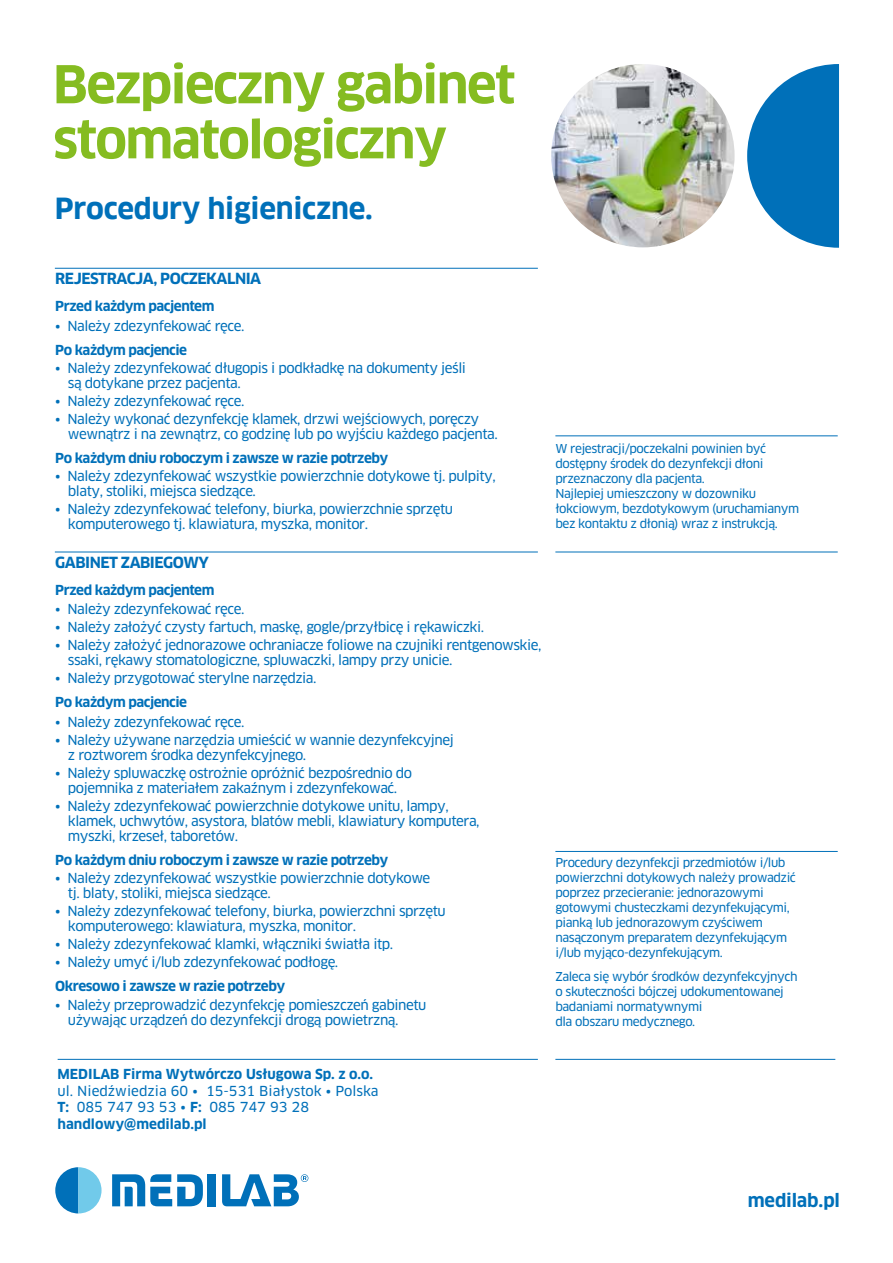
<style>
.page{position:relative;width:893px;height:1263px;background:#fff}
.page>*{position:absolute;margin:0;border:0;box-sizing:border-box;transform-origin:0 0}
.t1{font:700 50.85px/55.1px "Clan Pro";letter-spacing:-.035em;color:#85bc21}
.t2{font:700 28.5px "Clan Pro";letter-spacing:-.01em;color:#0070b9}
.t3{font:700 18px "Clan Pro";letter-spacing:-.005em;color:#0070b9}
.t4{font:700 15px "Clan Pro";letter-spacing:-.035em;color:#0070b9}
.t5{font:13.5px/15px "Clan Pro News";letter-spacing:-.035em;color:#0070b9}
.t6{font:700 13.5px "Clan Pro";letter-spacing:-.035em;color:#0070b9}
.t7{font:13.5px/16.5px "Clan Pro News";color:#0070b9}
.t8{font:700 13.5px "Clan Pro";color:#0070b9}
.t9{font:12px/15px "Clan Pro News";letter-spacing:-.035em;color:#0070b9}
.s1{font-family:"Clan Pro";font-weight:700}
</style>
<div class="page">
<svg style="left:55px;top:1167px;width:47px;height:46px"></svg>
<svg style="left:112px;top:1174px;width:91px;height:32px"></svg>
<div style="left:208px;top:1174px;width:8px;height:32px;background:#0070b9"></div>
<svg style="left:222px;top:1174px;width:86px;height:32px"></svg>
<hr style="left:58px;top:1059px;width:480px;height:1px;background:#0070b9">
<hr style="left:555px;top:1059px;width:280px;height:1px;background:#0070b9">
<hr style="left:55px;top:268px;width:483px;height:1px;background:#0070b9">
<hr style="left:55px;top:552px;width:483px;height:1px;background:#0070b9">
<hr style="left:555px;top:435px;width:283px;height:1px;background:#0070b9">
<hr style="left:555px;top:851px;width:283px;height:1px;background:#0070b9">
<hr style="left:555px;top:552px;width:283px;height:1px;background:#0070b9">
<img style="left:551px;top:64px;width:184px;height:183px;border-radius:92px">
<svg style="left:747px;top:64px;width:92px;height:184px"></svg>
<h1 class="t1" style="left:53px;top:58px;width:464px">Bezpieczny gabinet stomatologiczny</h1>
<h2 class="t2" style="left:55px;top:192px;width:319px">Procedury higieniczne.</h2>
<p class="t4" style="left:55px;top:270px;width:207px">REJESTRACJA, POCZEKALNIA</p>
<p class="t6" style="left:55px;top:299px;width:161px">Przed każdym pacjentem</p>
<p class="t5" style="left:55px;top:318px;width:191px">• Należy zdezynfekować ręce.</p>
<p class="t6" style="left:55px;top:342px;width:133px">Po każdym pacjencie</p>
<p class="t5" style="left:68px;top:360px;width:400px;text-indent:-13px">• Należy zdezynfekować długopis i podkładkę na dokumenty jeśli są dotykane przez pacjenta.</p>
<p class="t5" style="left:55px;top:393px;width:191px">• Należy zdezynfekować ręce.</p>
<p class="t5" style="left:68px;top:411px;width:431px;text-indent:-13px">• Należy wykonać dezynfekcję klamek, drzwi wejściowych, poręczy wewnątrz i na zewnątrz, co godzinę lub po wyjściu każdego pacjenta.</p>
<p class="t6" style="left:55px;top:450px;width:335px">Po każdym dniu roboczym i zawsze w razie potrzeby</p>
<p class="t5" style="left:68px;top:468px;width:429px;text-indent:-13px">• Należy zdezynfekować wszystkie powierzchnie dotykowe tj. pulpity, blaty, stoliki, miejsca siedzące.</p>
<p class="t5" style="left:68px;top:501px;width:387px;text-indent:-13px">• Należy zdezynfekować telefony, biurka, powierzchnie sprzętu komputerowego tj. klawiatura, myszka, monitor.</p>
<p class="t4" style="left:55px;top:554px;width:155px">GABINET ZABIEGOWY</p>
<p class="t6" style="left:55px;top:582px;width:161px">Przed każdym pacjentem</p>
<p class="t5" style="left:55px;top:602px;width:191px">• Należy zdezynfekować ręce.</p>
<p class="t5" style="left:55px;top:620px;width:430px">• Należy założyć czysty fartuch, maskę, gogle/przyłbicę i rękawiczki.</p>
<p class="t5" style="left:68px;top:638px;width:475px;text-indent:-13px">• Należy założyć jednorazowe ochraniacze foliowe na czujniki rentgenowskie, ssaki, rękawy stomatologiczne, spluwaczki, lampy przy unicie.</p>
<p class="t5" style="left:55px;top:671px;width:263px">• Należy przygotować sterylne narzędzia.</p>
<p class="t6" style="left:55px;top:695px;width:133px">Po każdym pacjencie</p>
<p class="t5" style="left:55px;top:714px;width:191px">• Należy zdezynfekować ręce.</p>
<p class="t5" style="left:68px;top:732px;width:387px;text-indent:-13px">• Należy używane narzędzia umieścić w wannie dezynfekcyjnej z roztworem środka dezynfekcyjnego.</p>
<p class="t5" style="left:55px;top:765px;width:358px;text-align:center">• Należy spluwaczkę ostrożnie opróżnić bezpośrednio do pojemnika z materiałem zakaźnym i zdezynfekować.</p>
<p class="t5" style="left:68px;top:798px;width:413px;text-indent:-13px">• Należy zdezynfekować powierzchnie dotykowe unitu, lampy, klamek, uchwytów, asystora, blatów mebli, klawiatury komputera, myszki, krzeseł, taboretów.</p>
<p class="t6" style="left:55px;top:852px;width:335px">Po każdym dniu roboczym i zawsze w razie potrzeby</p>
<p class="t5" style="left:68px;top:870px;width:364px;text-indent:-13px">• Należy zdezynfekować wszystkie powierzchnie dotykowe tj. blaty, stoliki, miejsca siedzące.</p>
<p class="t5" style="left:68px;top:903px;width:379px;text-indent:-13px">• Należy zdezynfekować telefony, biurka, powierzchni sprzętu komputerowego: klawiatura, myszka, monitor.</p>
<p class="t5" style="left:55px;top:936px;width:339px">• Należy zdezynfekować klamki, włączniki światła itp.</p>
<p class="t5" style="left:55px;top:954px;width:285px">• Należy umyć i/lub zdezynfekować podłogę.</p>
<p class="t6" style="left:55px;top:978px;width:231px">Okresowo i zawsze w razie potrzeby</p>
<p class="t5" style="left:68px;top:998px;width:360px;text-indent:-13px">• Należy przeprowadzić dezynfekcję pomieszczeń gabinetu używając urządzeń do dezynfekcji drogą powietrzną.</p>
<p class="t9" style="left:555px;top:441px;width:245px">W rejestracji/poczekalni powinien być dostępny środek do dezynfekcji dłoni przeznaczony dla pacjenta.<br>Najlepiej umieszczony w dozowniku łokciowym, bezdotykowym (uruchamianym bez kontaktu z dłonią) wraz z instrukcją.</p>
<p class="t9" style="left:555px;top:855px;width:242px">Procedury dezynfekcji przedmiotów i/lub powierzchni dotykowych należy prowadzić poprzez przecieranie: jednorazowymi gotowymi chusteczkami dezynfekującymi, pianką lub jednorazowym czyściwem nasączonym preparatem dezynfekującym i/lub myjąco-dezynfekującym.</p>
<p class="t9" style="left:555px;top:969px;width:244px">Zaleca się wybór środków dezynfekcyjnych o skuteczności bójczej udokumentowanej badaniami normatywnymi<br>dla obszaru medycznego.</p>
<p class="t8" style="left:57px;top:1066px;width:317px">MEDILAB Firma Wytwórczo Usługowa Sp. z o.o.</p>
<p class="t7" style="left:57px;top:1082px;width:323px">ul. Niedźwiedzia 60 • 15-531 Białystok • Polska<br><span class="s1">T:</span> 085 747 93 53 • <span class="s1">F:</span> 085 747 93 28</p>
<p class="t8" style="left:58px;top:1116px;width:151px">handlowy@medilab.pl</p>
<h3 class="t3" style="left:748px;top:1190px;width:94px">medilab.pl</h3>
</div>
